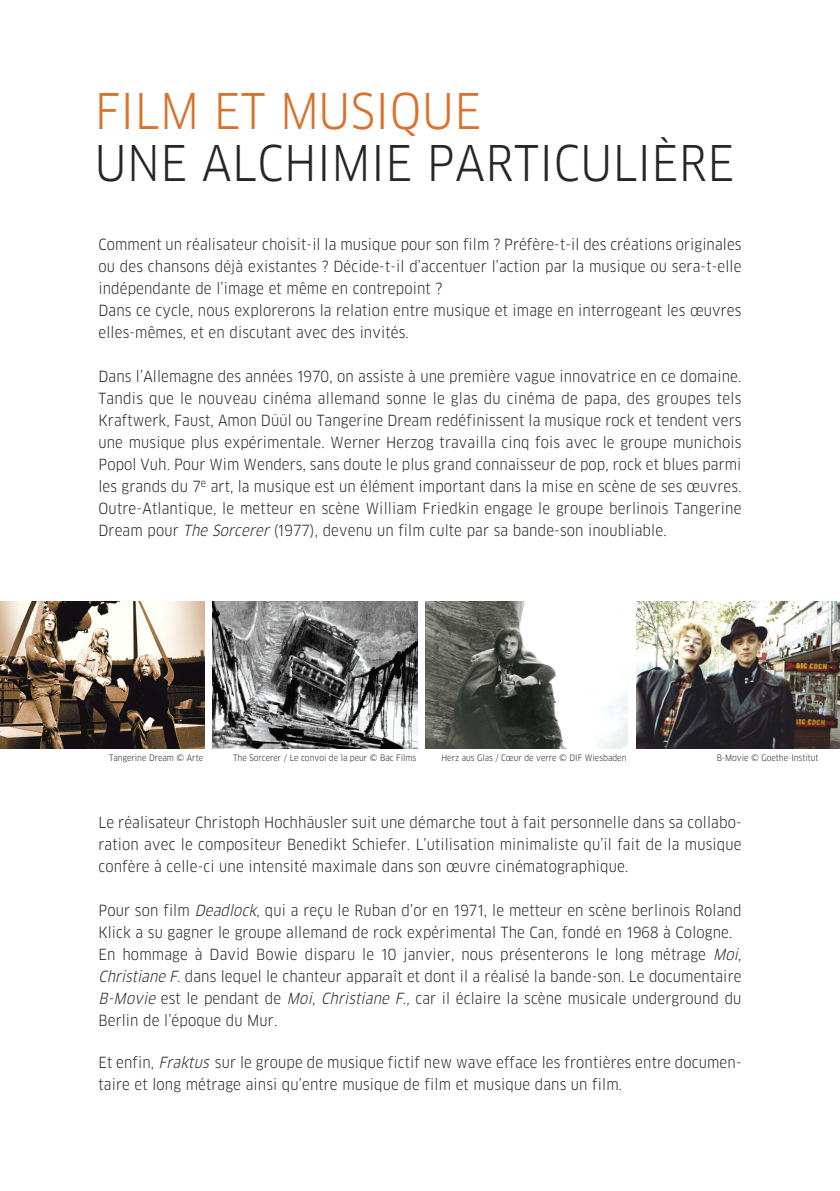
<style>
.page{position:relative;width:840px;height:1191px;background:#fff}
.page>*{position:absolute;margin:0;border:0;box-sizing:border-box;transform-origin:0 0}
.t1{font:48px "Goethe FF Clan";letter-spacing:.01em;color:#272627}
.t2{font:48px "Goethe FF Clan";letter-spacing:.01em;color:#d8722d}
.t3{font:15px/22px "Goethe FF Clan";letter-spacing:.01em;color:#272627}
.t4{font:8.6px "Goethe FF Clan";color:#272627}
.s1{font-style:italic}
</style>
<div class="page">
<img style="left:0;top:601px;width:204px;height:147px">
<img style="left:213px;top:601px;width:204px;height:147px">
<img style="left:425px;top:601px;width:201px;height:147px">
<img style="left:636px;top:601px;width:203px;height:147px">
<h1 class="t2" style="left:95px;top:82px;width:387px">FILM ET MUSIQUE</h1>
<h1 class="t1" style="left:95px;top:134px;width:640px">UNE ALCHIMIE PARTICULIÈRE</h1>
<p class="t3" style="left:98px;top:233px;width:644px">Comment un réalisateur choisit-il la musique pour son film ? Préfère-t-il des créations originales ou des chansons déjà existantes ? Décide-t-il d’accentuer l’action par la musique ou sera-t-elle indépendante de l’image et même en contrepoint ?<br>Dans ce cycle, nous explorerons la relation entre musique et image en interrogeant les œuvres elles-mêmes, et en discutant avec des invités.</p>
<p class="t3" style="left:98px;top:365px;width:644px;text-align:justify">Dans l’Allemagne des années 1970, on assiste à une première vague innovatrice en ce domaine.<br>Tandis que le nouveau cinéma allemand sonne le glas du cinéma de papa, des groupes tels Kraftwerk, Faust, Amon Düül ou Tangerine Dream redéfinissent la musique rock et tendent vers une musique plus expérimentale. Werner Herzog travailla cinq fois avec le groupe munichois Popol Vuh. Pour Wim Wenders, sans doute le plus grand connaisseur de pop, rock et blues parmi les grands du 7<sup>e</sup> art, la musique est un élément important dans la mise en scène de ses œuvres.<br>Outre-Atlantique, le metteur en scène William Friedkin engage le groupe berlinois Tangerine Dream pour <span class="s1">TheSorcerer</span>(1977), devenu un film culte par sa bande-son inoubliable.</p>
<p class="t4" style="left:109px;top:753px;width:96px">Tangerine Dream © Arte</p>
<p class="t4" style="left:233px;top:753px;width:184px">The Sorcerer / Le convoi de la peur © Bac Films</p>
<p class="t4" style="left:441px;top:753px;width:186px">Herz aus Glas / Cœur de verre © DIF Wiesbaden</p>
<p class="t4" style="left:716px;top:753px;width:103px">B-Movie © Goethe-Institut</p>
<p class="t3" style="left:98px;top:811px;width:644px;text-align:justify">Le réalisateur Christoph Hochhäusler suit une démarche tout à fait personnelle dans sa collabo&shy;ration avec le compositeur Benedikt Schiefer. L’utilisation minimaliste qu’il fait de la musique confère à celle-ci une intensité maximale dans son œuvre cinématographique.</p>
<p class="t3" style="left:98px;top:899px;width:648px">Pour son film <span class="s1">Deadlock</span>, qui a reçu le Ruban d’or en 1971, le metteur en scène berlinois Roland Klick a su gagner le groupe allemand de rock expérimental The Can, fondé en 1968 à Cologne.<br>En hommage à David Bowie disparu le 10 janvier, nous présenterons le long métrage <span class="s1">Moi, ChristianeF.</span>dans lequel le chanteur apparaît et dont il a réalisé la bande-son. Le documentaire <span class="s1">B-Movie</span> est le pendant de <span class="s1">Moi, Christiane F.,</span> car il éclaire la scène musicale underground du Berlin de l’époque du Mur.</p>
<p class="t3" style="left:98px;top:1051px;width:644px">Et enfin, <span class="s1">Fraktus</span> sur le groupe de musique fictif new wave efface les frontières entre documen&shy;taire et long métrage ainsi qu’entre musique de film et musique dans un film.</p>
</div>
